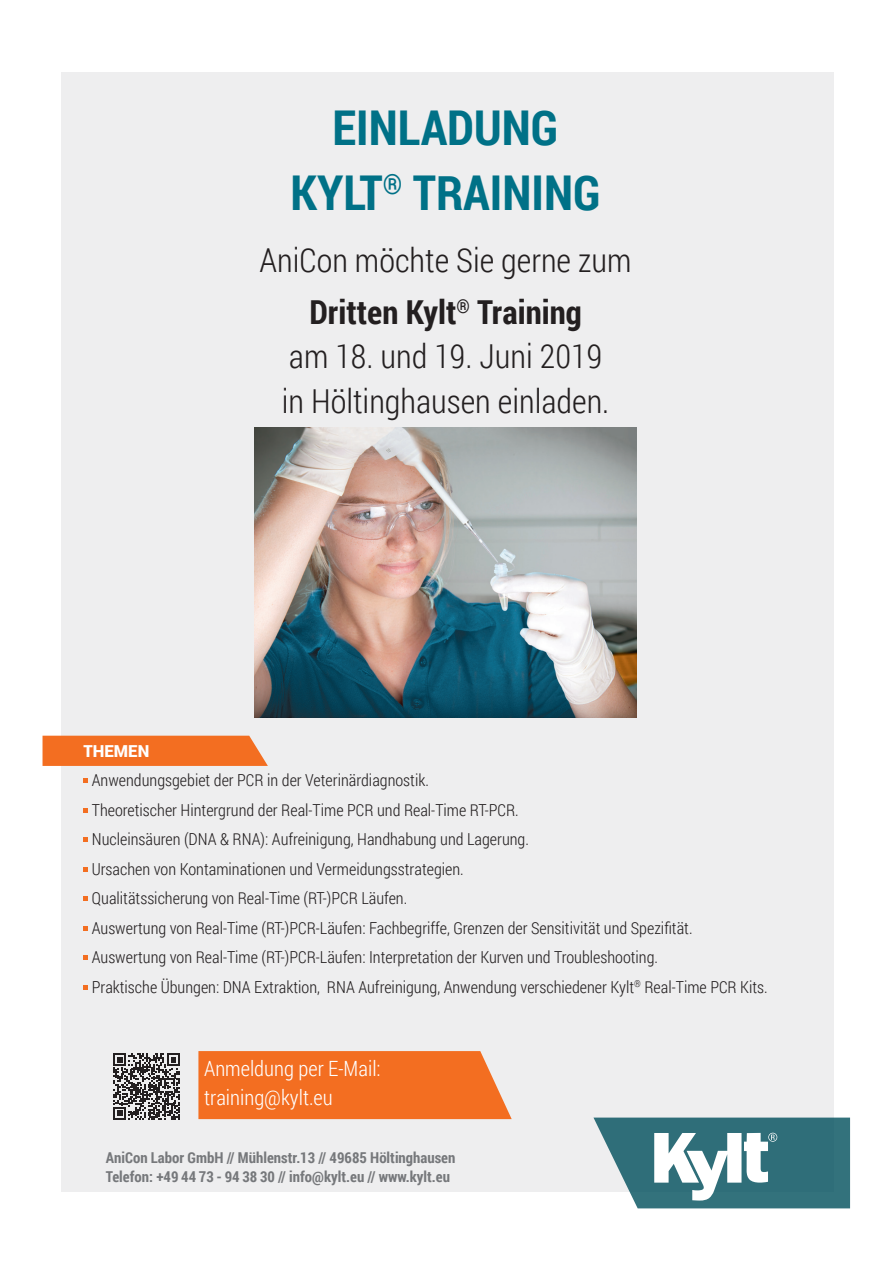
<style>
.page{position:relative;width:893px;height:1263px;background:#fff}
.page>*{position:absolute;margin:0;border:0;box-sizing:border-box;transform-origin:0 0}
.t1{font:700 48px "Roboto Condensed";color:#007187}
.Fließtext{font:300 33px "Roboto Condensed";color:#231f20}
.Fließtext-2{font:700 33px "Roboto Condensed";color:#231f20}
.Fließtext-3{font:300 21px "Roboto Condensed";color:#fff}
.Fließtext-4{font:300 16.5px "Roboto Condensed";color:#231f20}
.Fließtext-5{font:900 16.5px "Roboto";color:#fff}
.Fließtext-6{font:700 15px/19.5px "Roboto Condensed";color:#76787b}
</style>
<div class="page">
<div style="left:61px;top:72px;width:772px;height:1120px;background:#eeeeef"></div>
<svg style="left:43px;top:736px;width:225px;height:30px;background:#f27329"></svg>
<svg style="left:593px;top:1117px;width:257px;height:91px;background:#66949c"></svg>
<img style="left:254px;top:427px;width:383px;height:290px">
<svg style="left:113px;top:1053px;width:67px;height:67px"></svg>
<div style="left:198px;top:1051px;width:314px;height:68px;background:#f36e21"></div>
<svg style="left:84px;top:778px;width:4px;height:5px"></svg>
<svg style="left:84px;top:808px;width:4px;height:5px"></svg>
<svg style="left:84px;top:837px;width:4px;height:5px"></svg>
<svg style="left:84px;top:867px;width:4px;height:5px"></svg>
<svg style="left:84px;top:896px;width:4px;height:5px"></svg>
<svg style="left:84px;top:926px;width:4px;height:5px"></svg>
<svg style="left:84px;top:955px;width:4px;height:5px"></svg>
<svg style="left:84px;top:985px;width:4px;height:5px"></svg>
<p class="t1" style="left:333px;top:94px;width:228px">EINLADUNG</p>
<p class="t1" style="left:290px;top:159px;width:312px">KYLT<sup>®</sup> TRAINING</p>
<p class="Fließtext" style="left:260px;top:237px;width:373px">AniCon möchte Sie gerne zum</p>
<p class="Fließtext-2" style="left:309px;top:289px;width:274px">Dritten Kylt<sup>®</sup> Training</p>
<p class="Fließtext" style="left:289px;top:334px;width:315px">am 18. und 19. Juni 2019</p>
<p class="Fließtext" style="left:282px;top:378px;width:329px">in Höltinghausen einladen.</p>
<p class="Fließtext-5" style="left:84px;top:739px;width:67px">THEMEN</p>
<p class="Fließtext-4" style="left:92px;top:769px;width:339px">Anwendungsgebiet der PCR in der Veterinärdiagnostik.</p>
<p class="Fließtext-4" style="left:92px;top:798px;width:428px">Theoretischer Hintergrund der Real-Time PCR und Real-Time RT-PCR.</p>
<p class="Fließtext-4" style="left:92px;top:828px;width:439px">Nucleinsäuren (DNA &amp; RNA): Aufreinigung, Handhabung und Lagerung.</p>
<p class="Fließtext-4" style="left:92px;top:858px;width:373px">Ursachen von Kontaminationen und Vermeidungsstrategien.</p>
<p class="Fließtext-4" style="left:92px;top:887px;width:317px">Qualitätssicherung von Real-Time (RT-)PCR Läufen.</p>
<p class="Fließtext-4" style="left:92px;top:917px;width:602px">Auswertung von Real-Time (RT-)PCR-Läufen: Fachbegriffe, Grenzen der Sensitivität und Spezifität.</p>
<p class="Fließtext-4" style="left:92px;top:946px;width:568px">Auswertung von Real-Time (RT-)PCR-Läufen: Interpretation der Kurven und Troubleshooting.</p>
<p class="Fließtext-4" style="left:92px;top:976px;width:677px">Praktische Übungen: DNA Extraktion, RNA Aufreinigung, Anwendung verschiedener Kylt<sup>®</sup> Real-Time PCR Kits.</p>
<p class="Fließtext-3" style="left:204px;top:1054px;width:178px">Anmeldung per E-Mail:</p>
<p class="Fließtext-3" style="left:204px;top:1083px;width:130px">training@kylt.eu</p>
<p class="Fließtext-6" style="left:106px;top:1147px;width:351px">AniCon Labor GmbH // Mühlenstr.13 // 49685 Höltinghausen<br>Telefon: +49 44 73 - 94 38 30 // info@kylt.eu // www.kylt.eu</p>
</div>
